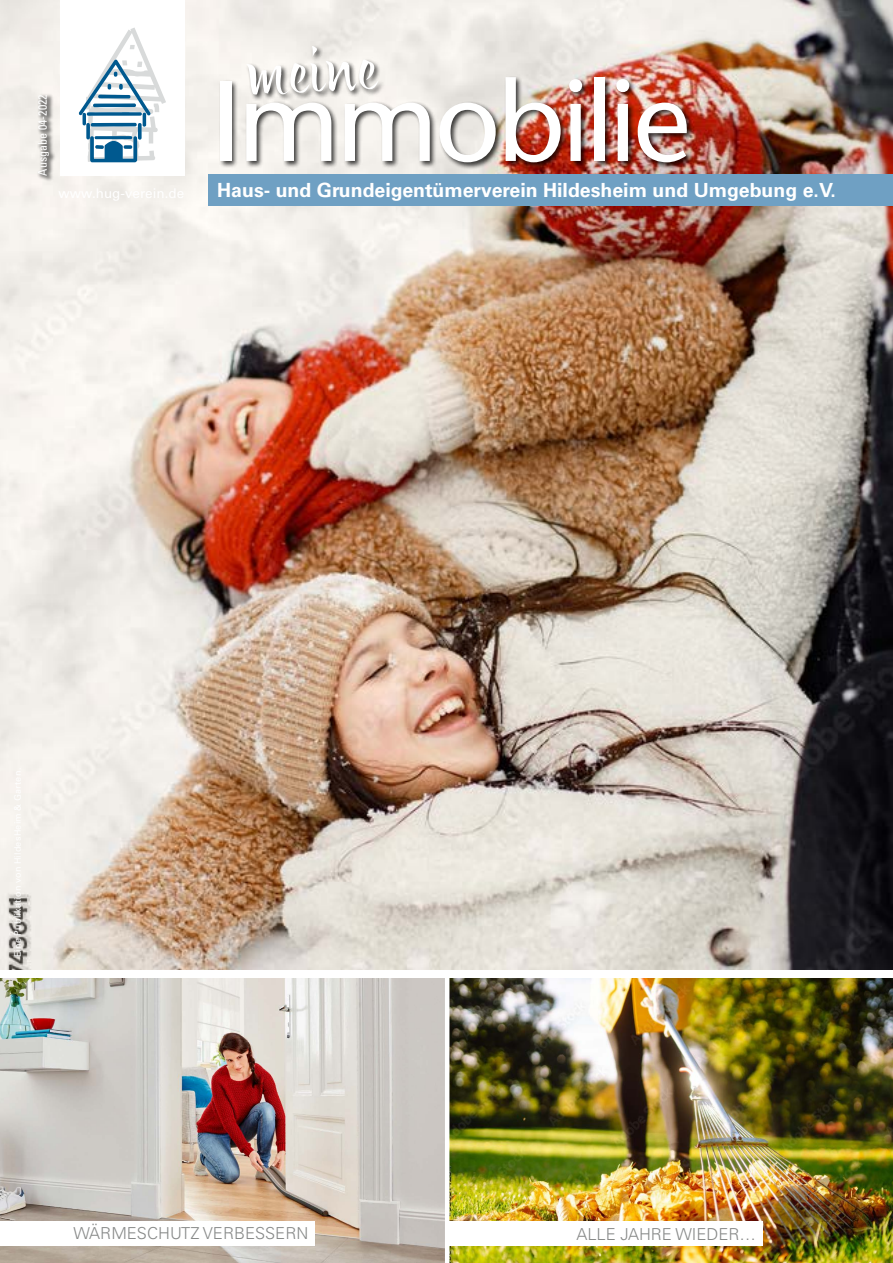
<style>
.page{position:relative;width:893px;height:1263px;background:#fff}
.page>*{position:absolute;margin:0;border:0;box-sizing:border-box;transform-origin:0 0}
.t1{font:500 114px "Stone Sans Std";letter-spacing:-.03em;color:#fff}
.t2{font:70.5px "Bette ITC Std";color:#fff}
.t3{font:700 19.5px "Univers LT Std";color:#fff}
.t4{font:300 16.5px "Univers LT Std";color:#878988}
.t5{font:condensed 12px "Univers LT Std";color:#fff}
</style>
<div class="page">
<img style="left:0;top:0;width:893px;height:970px">
<div style="left:36px;top:93px;width:20px;height:89px;background:#000;opacity:.5"></div>
<div style="left:209px;top:174px;width:684px;height:32px;background:#6fa0c3"></div>
<img style="left:0;top:978px;width:445px;height:285px">
<img style="left:449px;top:978px;width:444px;height:285px">
<div style="left:0;top:1221px;width:315px;height:24px;background:#fff"></div>
<div style="left:448px;top:1221px;width:314px;height:25px;background:#fff"></div>
<div style="left:60px;top:0;width:124px;height:175px;background:#fff"></div>
<svg style="left:79px;top:28px;width:87px;height:134px"></svg>
<div style="left:219px;top:45px;width:476px;height:125px;background:#000;opacity:.75"></div>
<p class="t5" style="left:35px;top:176px;width:83px;rotate:-90deg">Ausgabe 04-2022</p>
<h2 class="t2" style="left:244px;top:32px;width:133px;rotate:-3deg">meine</h2>
<h1 class="t1" style="left:211px;top:53px;width:482px">Immobilie</h1>
<p class="t3" style="left:217px;top:179px;width:620px">Haus- und Grundeigentümerverein Hildesheim und Umgebung e.V.</p>
<p class="t4" style="left:73px;top:1223px;width:236px">WÄRMESCHUTZ VERBESSERN</p>
<p class="t4" style="left:576px;top:1224px;width:181px">ALLE JAHRE WIEDER…</p>
</div>
